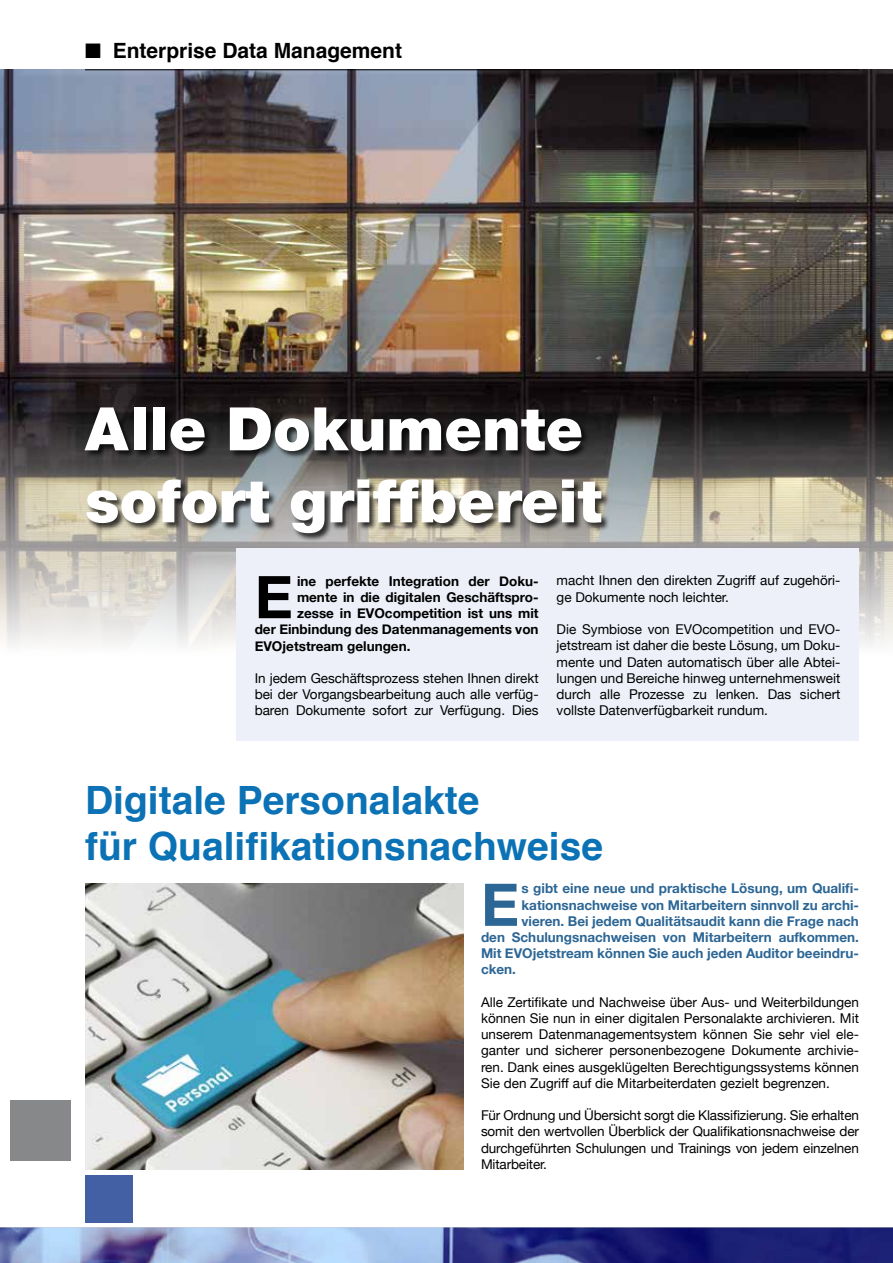
<style>
.page{position:relative;width:893px;height:1263px;background:#fff}
.page>*{position:absolute;margin:0;border:0;box-sizing:border-box;transform-origin:0 0}
.t1{font:900 60px/72px "Helvetica Neue LT Com";color:#fff}
.t2{font:700 58.95px "Helvetica Neue";color:#2c6695}
.t3{font:700 58.95px "Helvetica Neue";color:#000}
.t4{font:700 39px/46.8px "Helvetica";color:#0b72b5}
.t5{font:700 21px "Helvetica";color:#000}
.t6{font:13.5px/16.2px "Helvetica Neue";color:#000;text-align:justify}
.t7{font:700 13.5px "Helvetica Neue";color:#2c6695}
.t8{font:700 13.5px "Helvetica Neue";color:#000}
</style>
<div class="page">
<img style="left:0;top:70px;width:893px;height:575px">
<img style="left:0;top:1227px;width:893px;height:36px">
<hr style="left:85px;top:69px;width:774px;height:1px;background:#000">
<div style="left:10px;top:1100px;width:61px;height:60px;background:#87888a"></div>
<div style="left:85px;top:1175px;width:47px;height:47px;background:#4460a5"></div>
<div style="left:85px;top:407px;width:525px;height:135px;background:#000;opacity:.75"></div>
<img style="left:85px;top:883px;width:378px;height:286px">
<div style="left:236px;top:548px;width:623px;height:193px;background:#edf0f8"></div>
<h3 class="t5" style="left:85px;top:34px;width:319px">■ Enterprise Data Management</h3>
<h1 class="t1" style="left:85px;top:393px;width:518px">Alle Dokumente sofort griffbereit</h1>
<h2 class="t3" style="left:255px;top:551px;width:40px">E</h2>
<p class="t8" style="left:297px;top:570px;width:243px">ine perfekte Integration der Doku-</p>
<p class="t8" style="left:297px;top:587px;width:243px">mente in die digitalen Geschäftspro-</p>
<p class="t8" style="left:297px;top:603px;width:243px">zesse in EVOcompetition ist uns mit</p>
<p class="t8" style="left:255px;top:619px;width:285px">der Einbindung des Datenmanagements von</p>
<p class="t8" style="left:255px;top:635px;width:157px">EVOjetstream gelungen.</p>
<p class="t6" style="left:255px;top:671px;width:285px">In jedem Geschäftsprozess stehen Ihnen direkt bei der Vorgangsbearbeitung auch alle verfüg&shy;baren Dokumente sofort zur Verfügung. Dies</p>
<p class="t6" style="left:557px;top:573px;width:285px">macht Ihnen den direkten Zugriff auf zugehöri&shy;ge Dokumente noch leichter.</p>
<p class="t6" style="left:557px;top:622px;width:285px">Die Symbiose von EVOcompetition und EVO&shy;jetstream ist daher die beste Lösung, um Doku&shy;mente und Daten automatisch über alle Abtei&shy;lungen und Bereiche hinweg unternehmensweit durch alle Prozesse zu lenken. Das sichert vollste Datenverfügbarkeit rundum.</p>
<h3 class="t4" style="left:85px;top:777px;width:519px">Digitale Personalakte<br>für Qualifikationsnachweise</h3>
<h2 class="t2" style="left:481px;top:858px;width:40px">E</h2>
<p class="t7" style="left:521px;top:878px;width:339px">s gibt eine neue und praktische Lösung, um Qualifi-</p>
<p class="t7" style="left:521px;top:894px;width:339px">kationsnachweise von Mitarbeitern sinnvoll zu archi-</p>
<p class="t7" style="left:521px;top:910px;width:339px">vieren. Bei jedem Qualitätsaudit kann die Frage nach</p>
<p class="t7" style="left:481px;top:927px;width:379px">den Schulungsnachweisen von Mitarbeitern aufkommen.</p>
<p class="t7" style="left:481px;top:943px;width:379px">Mit EVOjetstream können Sie auch jeden Auditor beeindru-</p>
<p class="t7" style="left:481px;top:959px;width:37px">cken.</p>
<p class="t6" style="left:481px;top:995px;width:379px">Alle Zertifikate und Nachweise über Aus- und Weiterbildungen können Sie nun in einer digitalen Personalakte archivieren. Mit unserem Datenmanagementsystem können Sie sehr viel ele&shy;ganter und sicherer personenbezogene Dokumente archivie&shy;ren. Dank eines ausgeklügelten Berechtigungssystems können Sie den Zugriff auf die Mitarbeiterdaten gezielt begrenzen.</p>
<p class="t6" style="left:481px;top:1108px;width:379px">Für Ordnung und Übersicht sorgt die Klassifizierung. Sie erhalten somit den wertvollen Überblick der Qualifikationsnachweise der durchgeführten Schulungen und Trainings von jedem einzelnen Mitarbeiter.</p>
</div>
